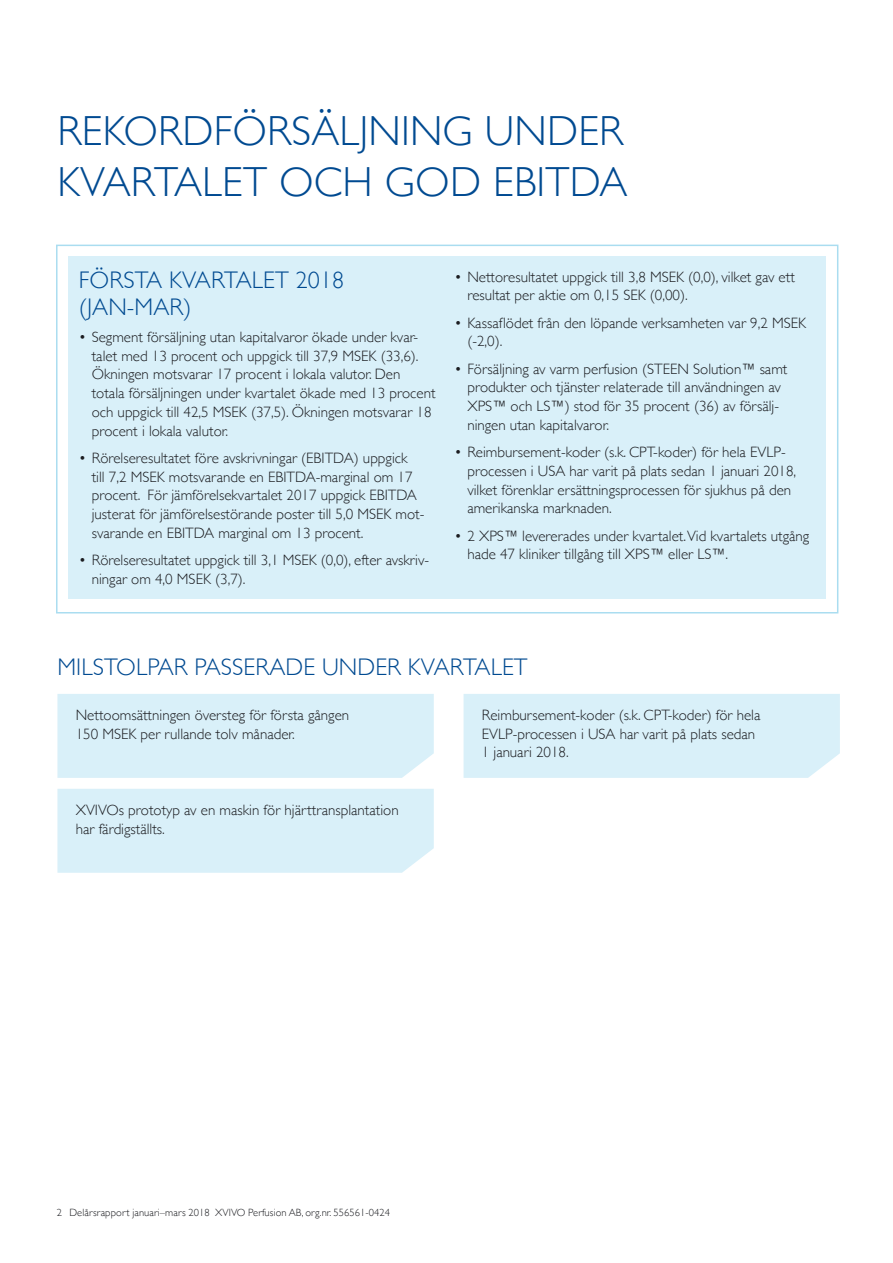
<style>
.page{position:relative;width:893px;height:1263px;background:#fff}
.page>*{position:absolute;margin:0;border:0;box-sizing:border-box;transform-origin:0 0}
.Avsnitt_gill{font:300 42px/51px "Gill Sans";letter-spacing:.005em;color:#004a91}
.Bröd_RUB_1_gill_DR{font:300 24px/27px "Gill Sans";letter-spacing:.005em;color:#004a91}
.Bröd_XV_indrag{font:300 15px/18.8px "Gill Sans";color:#1b1c20}
.Bröd_XV_gill{font:300 15px/18.8px "Gill Sans";color:#1b1c20}
.t1{font:300 10.5px "Gill Sans";letter-spacing:.01em;color:#1b1c20}
</style>
<div class="page">
<div style="left:56px;top:245px;width:782px;height:368px;border:2px solid #aaddf0"></div>
<div style="left:68px;top:256px;width:758px;height:343px;background:#d9f0f9"></div>
<div style="left:57px;top:694px;width:377px;height:84px;background:#d9f0f9"></div>
<div style="left:57px;top:789px;width:377px;height:84px;background:#d9f0f9"></div>
<div style="left:464px;top:694px;width:376px;height:84px;background:#d9f0f9"></div>
<p class="Avsnitt_gill" style="left:58px;top:104px;width:571px">REKORDFÖRSÄLJNING UNDER<br>KVARTALET OCH GOD EBITDA</p>
<p class="Bröd_RUB_1_gill_DR" style="left:79px;top:265px;width:267px">FÖRSTA KVARTALET 2018 (JAN-MAR)</p>
<p class="Bröd_XV_indrag" style="left:92px;top:327px;width:345px;text-indent:-13px">• Segment försäljning utan kapitalvaror ökade under kvar&shy;talet med 13 procent och uppgick till 37,9 MSEK (33,6).<br>Ökningen motsvarar 17 procent i lokala valutor. Den totala försäljningen under kvartalet ökade med 13 procent och uppgick till 42,5 MSEK (37,5). Ökningen motsvarar 18 procent i lokala valutor.</p>
<p class="Bröd_XV_indrag" style="left:92px;top:448px;width:334px;text-indent:-13px">• Rörelseresultatet före avskrivningar (EBITDA) uppgick<br>till 7,2 MSEK motsvarande en EBITDA-marginal om 17 procent. För jämförelsekvartalet 2017 uppgick EBITDA justerat för jämförelsestörande poster till 5,0 MSEK mot&shy;svarande en EBITDA marginal om 13 procent.</p>
<p class="Bröd_XV_indrag" style="left:92px;top:550px;width:339px;text-indent:-13px">• Rörelseresultatet uppgick till 3,1 MSEK (0,0), efter avskriv&shy;ningar om 4,0 MSEK (3,7).</p>
<p class="Bröd_XV_indrag" style="left:467px;top:267px;width:329px;text-indent:-13px">• Nettoresultatet uppgick till 3,8 MSEK (0,0), vilket gav ett resultat per aktie om 0,15 SEK (0,00).</p>
<p class="Bröd_XV_indrag" style="left:467px;top:313px;width:340px;text-indent:-13px">• Kassaflödet från den löpande verksamheten var 9,2 MSEK (-2,0).</p>
<p class="Bröd_XV_indrag" style="left:467px;top:359px;width:322px;text-indent:-13px">• Försäljning av varm perfusion (STEEN Solution™ samt produkter och tjänster relaterade till användningen av XPS™ och LS™) stod för 35 procent (36) av försälj&shy;ningen utan kapitalvaror.</p>
<p class="Bröd_XV_indrag" style="left:467px;top:442px;width:330px;text-indent:-13px">• Reimbursement-koder (s.k. CPT-koder) för hela EVLP&shy;processen i USA har varit på plats sedan 1 januari 2018, vilket förenklar ersättningsprocessen för sjukhus på den amerikanska marknaden.</p>
<p class="Bröd_XV_indrag" style="left:467px;top:526px;width:343px;text-indent:-13px">• 2 XPS™ levererades under kvartalet.Vid kvartalets utgång hade 47 kliniker tillgång till XPS™ eller LS™.</p>
<p class="Bröd_RUB_1_gill_DR" style="left:57px;top:652px;width:472px">MILSTOLPAR PASSERADE UNDER KVARTALET</p>
<p class="Bröd_XV_gill" style="left:76px;top:705px;width:275px">Nettoomsättningen översteg för första gången<br>150 MSEK per rullande tolv månader.</p>
<p class="Bröd_XV_gill" style="left:482px;top:705px;width:280px">Reimbursement-koder (s.k. CPT-koder) för hela<br>EVLP-processen i USA har varit på plats sedan<br>1 januari 2018.</p>
<p class="Bröd_XV_gill" style="left:76px;top:800px;width:324px">XVIVOs prototyp av en maskin för hjärttransplantation har färdigställts.</p>
<p class="t1" style="left:57px;top:1205px;width:335px">2 Delårsrapport januari–mars 2018 XVIVO Perfusion AB, org.nr. 556561-0424</p>
</div>
